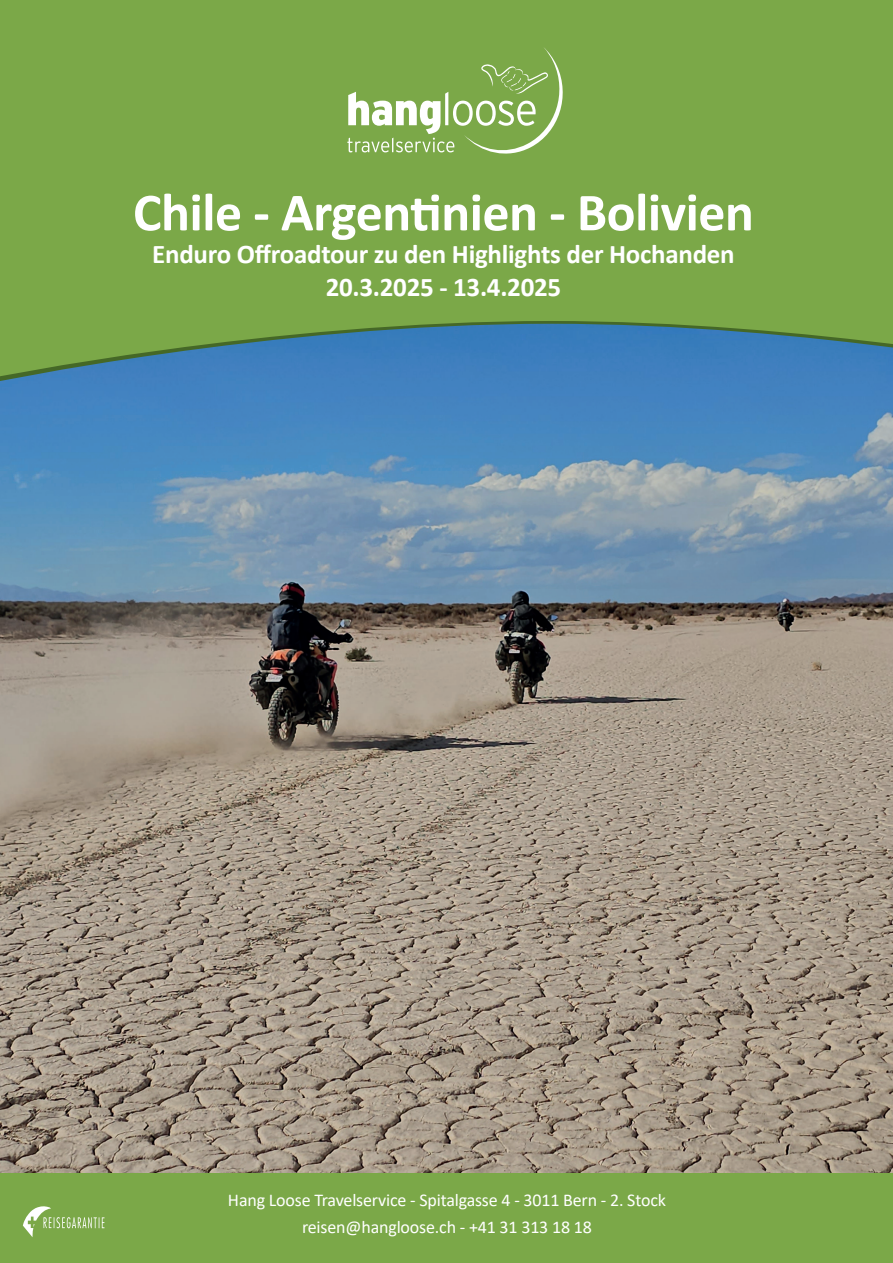
<style>
.page{position:relative;width:893px;height:1263px;background:#fff}
.page>*{position:absolute;margin:0;border:0;box-sizing:border-box;transform-origin:0 0}
.t1{font:700 54px "Calibri";letter-spacing:-.01em;color:#fff}
.t2{font:700 27px/33px "Calibri";letter-spacing:-.01em;color:#fff;text-align:center}
.t3{font:18px/27px "Calibri";letter-spacing:-.01em;color:#fff;text-align:center}
</style>
<div class="page">
<img style="left:0;top:383px;width:893px;height:790px">
<div style="left:0;top:378px;width:893px;height:5px;background:#4281bf"></div>
<svg style="left:0;top:0;width:893px;height:378px;background:#73a254"></svg>
<svg style="left:347px;top:47px;width:224px;height:112px;background:#8eb563"></svg>
<div style="left:0;top:1173px;width:893px;height:90px;background:#7ba848"></div>
<svg style="left:23px;top:1206px;width:81px;height:31px"></svg>
<h1 class="t1" style="left:133px;top:174px;width:622px">Chile - Argentinien - Bolivien</h1>
<h2 class="t2" style="left:152px;top:237px;width:584px">Enduro Offroadtour zu den Highlights der Hochanden<br>20.3.2025 - 13.4.2025</h2>
<p class="t3" style="left:228px;top:1186px;width:439px">Hang Loose Travelservice - Spitalgasse 4 - 3011 Bern - 2. Stock reisen@hangloose.ch - +41 31 313 18 18</p>
</div>
